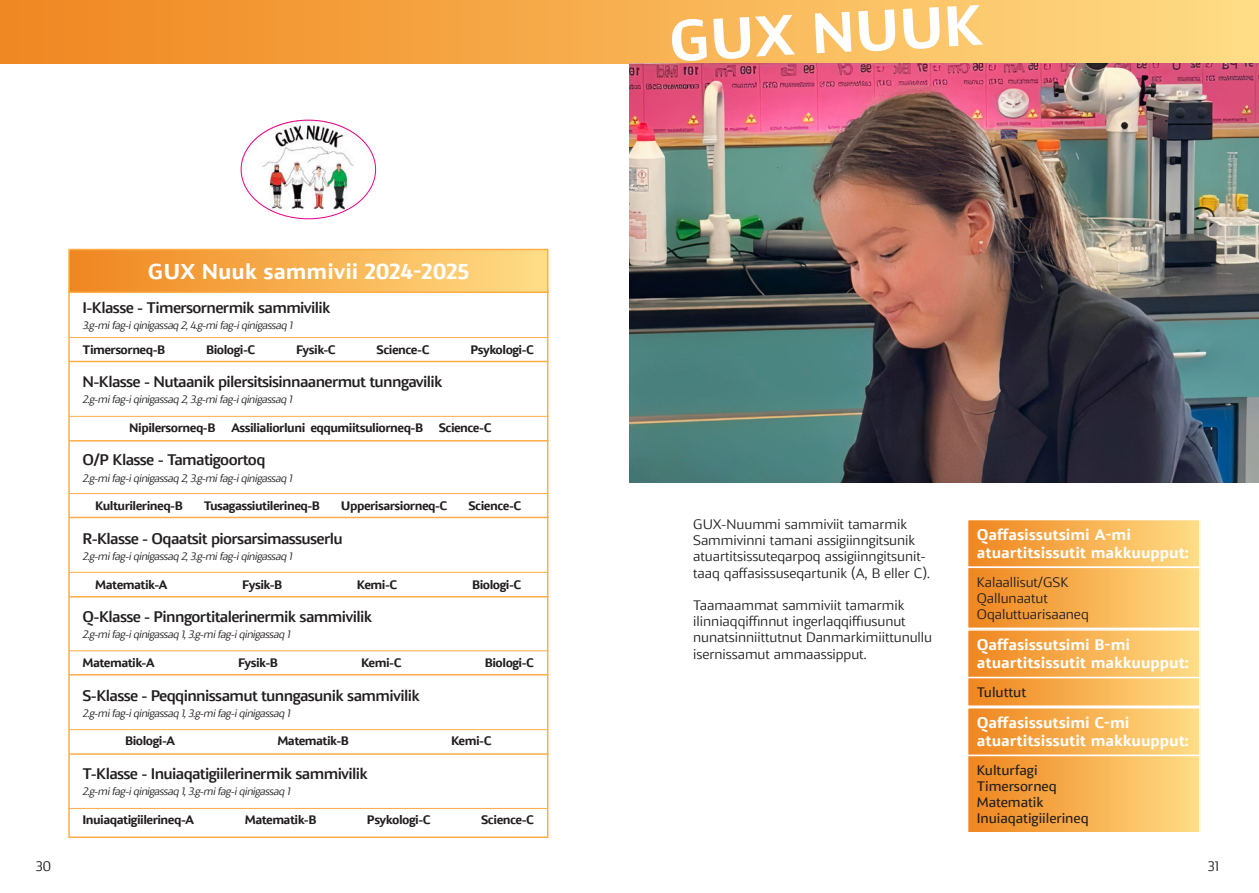
<style>
.page{position:relative;width:1259px;height:893px;background:#fff}
.page>*{position:absolute;margin:0;border:0;box-sizing:border-box;transform-origin:0 0}
.GUX_TOP{font:700 55.5px "Kandin";color:#fff}
.GUX_Titel{font:700 21px "Kandin";color:#fff}
.Mellemrubrik{font:500 15px "Kandin";letter-spacing:-.04em;color:#231f20}
.Oversigt_Skema{font:700 15px/18px "Kandin";color:#fff}
.Brød{font:300 13.5px/16.2px "Kandin";color:#231f20}
.Brød-2{font:13.5px "Kandin";color:#231f20}
.ilinniagassat{font:700 12px "Kandin";letter-spacing:-.04em;color:#231f20}
.Kursiv{font:italic 300 10.5px "Kandin";color:#231f20}
</style>
<div class="page">
<div style="left:0;top:0;width:1259px;height:64px;background:linear-gradient(to right,#ef851e,#ffdd85)"></div>
<img style="left:629px;top:64px;width:630px;height:419px">
<hr style="left:69px;top:361px;width:479px;height:1px;background:#ffad47">
<hr style="left:69px;top:517px;width:479px;height:1px;background:#ffad47">
<hr style="left:69px;top:674px;width:479px;height:1px;background:#ffad47">
<hr style="left:69px;top:337px;width:479px;height:1px;background:#ffad47">
<hr style="left:69px;top:493px;width:479px;height:1px;background:#ffad47">
<hr style="left:69px;top:651px;width:479px;height:1px;background:#ffad47">
<hr style="left:69px;top:440px;width:479px;height:2px;background:#ffad47">
<hr style="left:69px;top:596px;width:479px;height:1px;background:#ffad47">
<hr style="left:69px;top:753px;width:479px;height:2px;background:#ffad47">
<hr style="left:68px;top:808px;width:479px;height:1px;background:#ffad47">
<hr style="left:69px;top:416px;width:479px;height:1px;background:#ffad47">
<hr style="left:69px;top:572px;width:479px;height:1px;background:#ffad47">
<hr style="left:69px;top:729px;width:479px;height:1px;background:#ffad47">
<div style="left:69px;top:249px;width:479px;height:43px;background:linear-gradient(to right,#ef851d,#ffde86)"></div>
<div style="left:68px;top:249px;width:480px;height:44px;border:2px solid #ffad47"></div>
<img style="left:241px;top:120px;width:134px;height:99px">
<div style="left:967px;top:630px;width:233px;height:48px;background:linear-gradient(to right,#ef841d,#ffdd86)"></div>
<div style="left:967px;top:629px;width:233px;height:49px;border:2px solid #fff"></div>
<div style="left:967px;top:678px;width:233px;height:28px;background:linear-gradient(to right,#ef841d,#ffdd86)"></div>
<div style="left:967px;top:677px;width:233px;height:30px;border:2px solid #fff"></div>
<div style="left:967px;top:519px;width:233px;height:48px;background:linear-gradient(to right,#ef841d,#ffdd86)"></div>
<div style="left:967px;top:519px;width:233px;height:49px;border:2px solid #fff"></div>
<div style="left:967px;top:567px;width:233px;height:61px;background:linear-gradient(to right,#ef841d,#ffdd86)"></div>
<div style="left:967px;top:567px;width:233px;height:62px;border:2px solid #fff"></div>
<div style="left:967px;top:708px;width:233px;height:47px;background:linear-gradient(to right,#ef841d,#ffdd86)"></div>
<div style="left:967px;top:707px;width:233px;height:49px;border:2px solid #fff"></div>
<div style="left:967px;top:755px;width:233px;height:78px;background:linear-gradient(to right,#ef841d,#ffdd86)"></div>
<div style="left:967px;top:755px;width:233px;height:78px;border:2px solid #fff"></div>
<p class="GUX_Titel" style="left:148px;top:257px;width:322px">GUX Nuuk sammivii 2024-2025</p>
<p class="Mellemrubrik" style="left:83px;top:298px;width:250px">I-Klasse - Timersornermik sammivilik</p>
<p class="Kursiv" style="left:83px;top:319px;width:214px">3.g-mifag-iqinigassaq 2,4.g-mifag-iqinigassaq 1</p>
<p class="ilinniagassat" style="left:83px;top:341px;width:84px">Timersorneq-B</p>
<p class="ilinniagassat" style="left:206px;top:341px;width:51px">Biologi-C</p>
<p class="ilinniagassat" style="left:296px;top:341px;width:41px">Fysik-C</p>
<p class="ilinniagassat" style="left:377px;top:341px;width:54px">Science-C</p>
<p class="ilinniagassat" style="left:470px;top:341px;width:65px">Psykologi-C</p>
<p class="Mellemrubrik" style="left:83px;top:372px;width:361px">N-Klasse - Nutaanik pilersitsisinnaanermut tunngavilik</p>
<p class="Kursiv" style="left:83px;top:393px;width:213px">2.g-mifag-iqinigassaq 2,3.g-mifag-iqinigassaq 1</p>
<p class="ilinniagassat" style="left:129px;top:419px;width:88px">Nipilersorneq-B</p>
<p class="ilinniagassat" style="left:231px;top:419px;width:194px">Assilialiorluni eqqumiitsuliorneq-B</p>
<p class="ilinniagassat" style="left:439px;top:419px;width:54px">Science-C</p>
<p class="Mellemrubrik" style="left:83px;top:450px;width:184px">O/P Klasse - Tamatigoortoq</p>
<p class="Kursiv" style="left:83px;top:471px;width:213px">2.g-mifag-iqinigassaq 2,3.g-mifag-iqinigassaq 1</p>
<p class="ilinniagassat" style="left:95px;top:498px;width:89px">Kulturilerineq-B</p>
<p class="ilinniagassat" style="left:204px;top:498px;width:118px">Tusagassiutilerineq-B</p>
<p class="ilinniagassat" style="left:341px;top:498px;width:108px">Upperisarsiorneq-C</p>
<p class="ilinniagassat" style="left:468px;top:498px;width:54px">Science-C</p>
<p class="Mellemrubrik" style="left:83px;top:528px;width:262px">R-Klasse - Oqaatsit piorsarsimassuserlu</p>
<p class="Kursiv" style="left:83px;top:549px;width:213px">2.g-mifag-iqinigassaq 2,3.g-mifag-iqinigassaq 1</p>
<p class="ilinniagassat" style="left:95px;top:576px;width:74px">Matematik-A</p>
<p class="ilinniagassat" style="left:242px;top:576px;width:41px">Fysik-B</p>
<p class="ilinniagassat" style="left:357px;top:576px;width:42px">Kemi-C</p>
<p class="ilinniagassat" style="left:472px;top:576px;width:51px">Biologi-C</p>
<p class="Mellemrubrik" style="left:83px;top:607px;width:291px">Q-Klasse - Pinngortitalerinermik sammivilik</p>
<p class="Kursiv" style="left:83px;top:628px;width:211px">2.g-mifag-iqinigassaq 1,3.g-mifag-iqinigassaq 1</p>
<p class="ilinniagassat" style="left:83px;top:655px;width:74px">Matematik-A</p>
<p class="ilinniagassat" style="left:238px;top:655px;width:41px">Fysik-B</p>
<p class="ilinniagassat" style="left:361px;top:655px;width:42px">Kemi-C</p>
<p class="ilinniagassat" style="left:485px;top:655px;width:51px">Biologi-C</p>
<p class="Mellemrubrik" style="left:83px;top:685px;width:339px">S-Klasse - Peqqinnissamut tunngasunik sammivilik</p>
<p class="Kursiv" style="left:83px;top:706px;width:211px">2.g-mifag-iqinigassaq 1,3.g-mifag-iqinigassaq 1</p>
<p class="ilinniagassat" style="left:125px;top:733px;width:52px">Biologi-A</p>
<p class="ilinniagassat" style="left:277px;top:733px;width:73px">Matematik-B</p>
<p class="ilinniagassat" style="left:451px;top:733px;width:42px">Kemi-C</p>
<p class="Mellemrubrik" style="left:83px;top:763px;width:287px">T-Klasse - Inuiaqatigiilerinermik sammivilik</p>
<p class="Kursiv" style="left:83px;top:784px;width:211px">2.g-mifag-iqinigassaq 1,3.g-mifag-iqinigassaq 1</p>
<p class="ilinniagassat" style="left:83px;top:811px;width:113px">Inuiaqatigiilerineq-A</p>
<p class="ilinniagassat" style="left:245px;top:811px;width:73px">Matematik-B</p>
<p class="ilinniagassat" style="left:367px;top:811px;width:65px">Psykologi-C</p>
<p class="ilinniagassat" style="left:481px;top:811px;width:54px">Science-C</p>
<p class="GUX_TOP" style="left:667px;top:4px;width:316px;rotate:-3deg">GUX NUUK</p>
<p class="Brød" style="left:693px;top:516px;width:215px">GUX-Nuummi sammiviit tamarmik</p>
<p class="Brød" style="left:693px;top:532px;width:238px">Sammivinni tamani assigiinngitsunik atuartitsissuteqarpoq assigiinngitsunit&shy;taaq qaffasissuseqartunik (A, B eller C).</p>
<p class="Brød" style="left:693px;top:597px;width:240px">Taamaammat sammiviit tamarmik ilinniaqqiffinnut ingerlaqqiffiusunut nunatsinniittutnut Danmarkimiittunullu isernissamut ammaassipput.</p>
<p class="Oversigt_Skema" style="left:977px;top:526px;width:214px">Qaffasissutsimi A-mi atuartitsissutit makkuupput:</p>
<p class="Brød" style="left:977px;top:574px;width:93px">Kalaallisut/GSK</p>
<p class="Brød" style="left:977px;top:590px;width:72px">Qallunaatut</p>
<p class="Brød" style="left:977px;top:606px;width:113px">Oqaluttuarisaaneq</p>
<p class="Oversigt_Skema" style="left:977px;top:636px;width:214px">Qaffasissutsimi B-mi atuartitsissutit makkuupput:</p>
<p class="Brød-2" style="left:977px;top:683px;width:51px">Tuluttut</p>
<p class="Oversigt_Skema" style="left:977px;top:714px;width:214px">Qaffasissutsimi C-mi atuartitsissutit makkuupput:</p>
<p class="Brød-2" style="left:977px;top:761px;width:62px">Kulturfagi</p>
<p class="Brød-2" style="left:977px;top:777px;width:81px">Timersorneq</p>
<p class="Brød-2" style="left:977px;top:794px;width:68px">Matematik</p>
<p class="Brød-2" style="left:977px;top:810px;width:113px">Inuiaqatigiilerineq</p>
<p class="Brød" style="left:36px;top:858px;width:17px">30</p>
<p class="Brød" style="left:1208px;top:858px;width:13px">31</p>
</div>
